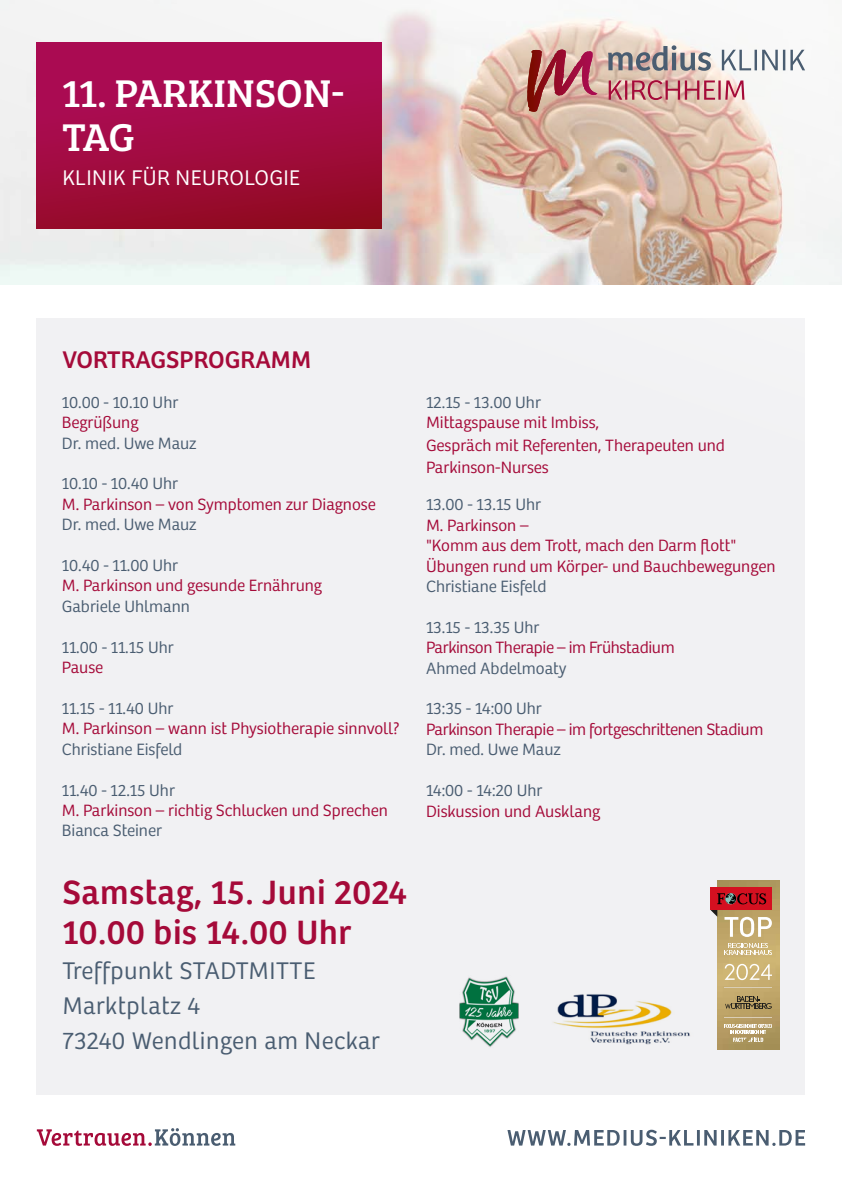
<style>
.page{position:relative;width:842px;height:1191px;background:#fff}
.page>*{position:absolute;margin:0;border:0;box-sizing:border-box;transform-origin:0 0}
.t1{font:40px/44px "Bree Serif";letter-spacing:-.005em;color:#fff}
.t2{font:35px/40px "Bree";letter-spacing:.02em;color:#a50a39}
.t3{font:300 25px/35px "Bree";letter-spacing:.02em;color:#4a5d71}
.t4{font:25px "Bree";color:#a50a39}
.t5{font:300 22px "Bree";letter-spacing:.02em;color:#fff}
.t6{font:300 17px/22.4px "Bree";color:#a50a39}
.t7{font:300 17px "Bree";color:#4a5d71}
.t8{font:300 17px "Bree";letter-spacing:-.02em;color:#a50a39}
</style>
<div class="page">
<svg style="left:37px;top:1128px;width:198px;height:17px"></svg>
<svg style="left:507px;top:1129px;width:298px;height:16px"></svg>
<div style="left:37px;top:317px;width:768px;height:777px;background:#f1f1f3"></div>
<svg style="left:0;top:0;width:842px;height:566px;fill:#f1f1f3"></svg>
<img style="left:717px;top:880px;width:62px;height:169px">
<svg style="left:710px;top:910px;width:7px;height:6px"></svg>
<hr style="left:724px;top:987px;width:48px;height:1px;background:#daceb5">
<hr style="left:724px;top:1017px;width:48px;height:1px;background:#daceb5">
<svg style="left:724px;top:917px;width:48px;height:20px"></svg>
<div style="left:710px;top:887px;width:62px;height:23px;background:#d41020"></div>
<svg style="left:717px;top:893px;width:49px;height:11px"></svg>
<svg style="left:725px;top:964px;width:47px;height:16px"></svg>
<svg style="left:724px;top:1024px;width:48px;height:17px"></svg>
<svg style="left:725px;top:996px;width:46px;height:12px"></svg>
<svg style="left:725px;top:943px;width:47px;height:11px"></svg>
<img style="left:553px;top:994px;width:137px;height:51px">
<img style="left:459px;top:976px;width:59px;height:71px">
<div style="left:37px;top:43px;width:345px;height:186px;background:linear-gradient(to bottom,#af0c5c,#950b27)"></div>
<svg style="left:722px;top:50px;width:83px;height:20px"></svg>
<svg style="left:609px;top:80px;width:135px;height:20px"></svg>
<svg style="left:608px;top:45px;width:103px;height:26px"></svg>
<svg style="left:527px;top:50px;width:33px;height:62px"></svg>
<h1 class="t1" style="left:62px;top:68px;width:283px">11. PARKINSON-<br>TAG</h1>
<p class="t5" style="left:62px;top:165px;width:239px">KLINIK FÜR NEUROLOGIE</p>
<h3 class="t4" style="left:62px;top:344px;width:250px">VORTRAGSPROGRAMM</h3>
<p class="t7" style="left:62px;top:392px;width:118px">10.00 - 10.10 Uhr</p>
<p class="t6" style="left:62px;top:411px;width:78px">Begrüßung</p>
<p class="t7" style="left:62px;top:433px;width:136px">Dr. med. Uwe Mauz</p>
<p class="t7" style="left:62px;top:474px;width:118px">10.10 - 10.40 Uhr</p>
<p class="t6" style="left:62px;top:493px;width:315px">M. Parkinson – von Symptomen zur Diagnose</p>
<p class="t7" style="left:62px;top:514px;width:136px">Dr. med. Uwe Mauz</p>
<p class="t7" style="left:62px;top:555px;width:118px">10.40 - 11.00 Uhr</p>
<p class="t6" style="left:62px;top:575px;width:262px">M. Parkinson und gesunde Ernährung</p>
<p class="t7" style="left:62px;top:596px;width:130px">Gabriele Uhlmann</p>
<p class="t7" style="left:62px;top:637px;width:113px">11.00 - 11.15 Uhr</p>
<p class="t6" style="left:62px;top:656px;width:43px">Pause</p>
<p class="t7" style="left:62px;top:698px;width:113px">11.15 - 11.40 Uhr</p>
<p class="t6" style="left:62px;top:717px;width:339px">M. Parkinson – wann ist Physiotherapie sinnvoll?</p>
<p class="t7" style="left:62px;top:739px;width:122px">Christiane Eisfeld</p>
<p class="t7" style="left:62px;top:780px;width:115px">11.40 - 12.15 Uhr</p>
<p class="t6" style="left:62px;top:799px;width:328px">M. Parkinson – richtig Schlucken und Sprechen</p>
<p class="t7" style="left:62px;top:820px;width:102px">Bianca Steiner</p>
<h2 class="t2" style="left:62px;top:872px;width:346px">Samstag, 15. Juni 2024<br>10.00 bis 14.00 Uhr</h2>
<h3 class="t3" style="left:62px;top:953px;width:319px">Treffpunkt STADTMITTE<br>Marktplatz 4<br>73240 Wendlingen am Neckar</h3>
<p class="t7" style="left:426px;top:392px;width:116px">12.15 - 13.00 Uhr</p>
<p class="t6" style="left:426px;top:411px;width:300px">Mittagspause mit Imbiss,<br>Gespräch mit Referenten, Therapeuten und<br>Parkinson-Nurses</p>
<p class="t7" style="left:426px;top:495px;width:117px">13.00 - 13.15 Uhr</p>
<p class="t6" style="left:426px;top:515px;width:351px;line-height:20.4px">M. Parkinson –<br>"Komm aus dem Trott, mach den Darm flott"<br>Übungen rund um Körper- und Bauchbewegungen</p>
<p class="t7" style="left:426px;top:576px;width:122px">Christiane Eisfeld</p>
<p class="t7" style="left:426px;top:617px;width:115px">13.15 - 13.35 Uhr</p>
<p class="t8" style="left:426px;top:637px;width:250px">Parkinson Therapie – im Frühstadium</p>
<p class="t7" style="left:426px;top:658px;width:142px">Ahmed Abdelmoaty</p>
<p class="t7" style="left:426px;top:699px;width:117px">13:35 - 14:00 Uhr</p>
<p class="t8" style="left:426px;top:719px;width:339px">Parkinson Therapie – im fortgeschrittenen Stadium</p>
<p class="t7" style="left:426px;top:739px;width:136px">Dr. med. Uwe Mauz</p>
<p class="t7" style="left:426px;top:780px;width:118px">14:00 - 14:20 Uhr</p>
<p class="t6" style="left:426px;top:800px;width:176px">Diskussion und Ausklang</p>
</div>
